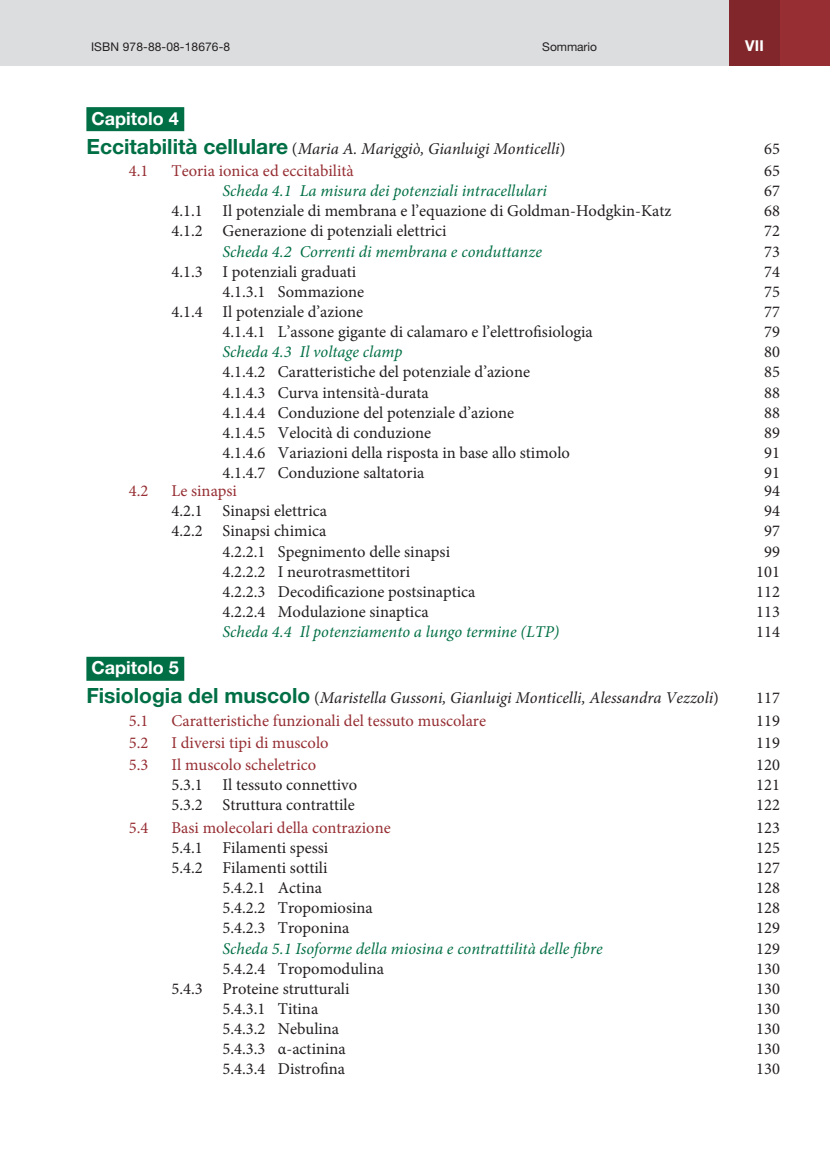
<style>
.page{position:relative;width:830px;height:1150px;background:#fff}
.page>*{position:absolute;margin:0;border:0;box-sizing:border-box;transform-origin:0 0}
.t1{font:700 18px "Helvetica Neue LT Std";color:#fff}
.t2{font:16.5px "Minion Pro";color:#231f20}
.t3{font:italic 16.5px "Minion Pro";color:#016f45}
.t4{font:16.5px "Minion Pro";color:#962e33}
.t5{font:italic 16.5px "Minion Pro";color:#231f20}
.t6{font:700 15px "Helvetica Neue LT Std";color:#fff}
.t7{font:12px "Helvetica Neue LT Std";letter-spacing:.01em;color:#231f20}
.s1{font-family:"Helvetica Neue LT Std";font-weight:700;font-style:normal;font-size:21px;color:#016f45}
.s2{font-style:normal}
</style>
<div class="page">
<hr style="left:0;top:0;width:1px;height:65px;background:#dcdddf">
<div style="left:1px;top:0;width:778px;height:65px;background:#dcdddf"></div>
<div style="left:728px;top:0;width:101px;height:65px;background:linear-gradient(to right,#7b252a,#9b3035)"></div>
<div style="left:86px;top:107px;width:98px;height:24px;background:#016f45"></div>
<div style="left:86px;top:656px;width:98px;height:24px;background:#016f45"></div>
<p class="t7" style="left:91px;top:40px;width:141px">ISBN 978-88-08-18676-8</p>
<p class="t7" style="left:542px;top:40px;width:56px">Sommario</p>
<p class="t6" style="left:745px;top:37px;width:20px">VII</p>
<p class="t1" style="left:91px;top:107px;width:89px">Capitolo 4</p>
<p class="t5" style="left:86px;top:137px;width:480px"><span class="s1">Eccitabilità cellulare</span> <span class="s2">(</span>Maria A. Mariggiò, Gianluigi Monticelli<span class="s2">)</span></p>
<p class="t2" style="left:764px;top:137px;width:17px">65</p>
<p class="t4" style="left:129px;top:160px;width:21px">4.1</p>
<p class="t4" style="left:171px;top:160px;width:184px">Teoria ionica ed eccitabilità</p>
<p class="t2" style="left:764px;top:160px;width:17px">65</p>
<p class="t3" style="left:222px;top:179px;width:326px">Scheda 4.1 La misura dei potenziali intracellulari</p>
<p class="t2" style="left:764px;top:180px;width:17px">67</p>
<p class="t2" style="left:171px;top:200px;width:501px">4.1.1 Il potenziale di membrana e l’equazione di Goldman-Hodgkin-Katz</p>
<p class="t2" style="left:764px;top:200px;width:17px">68</p>
<p class="t2" style="left:171px;top:220px;width:276px">4.1.2 Generazione di potenziali elettrici</p>
<p class="t2" style="left:764px;top:220px;width:17px">72</p>
<p class="t3" style="left:222px;top:240px;width:321px">Scheda 4.2 Correnti di membrana e conduttanze</p>
<p class="t2" style="left:764px;top:240px;width:17px">73</p>
<p class="t2" style="left:171px;top:260px;width:186px">4.1.3 I potenziali graduati</p>
<p class="t2" style="left:764px;top:260px;width:17px">74</p>
<p class="t2" style="left:222px;top:280px;width:143px">4.1.3.1 Sommazione</p>
<p class="t2" style="left:764px;top:280px;width:17px">75</p>
<p class="t2" style="left:171px;top:300px;width:193px">4.1.4 Il potenziale d’azione</p>
<p class="t2" style="left:764px;top:300px;width:17px">77</p>
<p class="t2" style="left:222px;top:321px;width:371px">4.1.4.1 L’assone gigante di calamaro e l’elettrofisiologia</p>
<p class="t2" style="left:764px;top:321px;width:17px">79</p>
<p class="t3" style="left:222px;top:340px;width:181px">Scheda 4.3 Il voltage clamp</p>
<p class="t2" style="left:764px;top:341px;width:17px">80</p>
<p class="t2" style="left:222px;top:361px;width:309px">4.1.4.2 Caratteristiche del potenziale d’azione</p>
<p class="t2" style="left:764px;top:361px;width:17px">85</p>
<p class="t2" style="left:222px;top:381px;width:208px">4.1.4.3 Curva intensità-durata</p>
<p class="t2" style="left:764px;top:381px;width:17px">88</p>
<p class="t2" style="left:222px;top:401px;width:293px">4.1.4.4 Conduzione del potenziale d’azione</p>
<p class="t2" style="left:764px;top:401px;width:17px">88</p>
<p class="t2" style="left:222px;top:421px;width:210px">4.1.4.5 Velocità di conduzione</p>
<p class="t2" style="left:764px;top:421px;width:17px">89</p>
<p class="t2" style="left:222px;top:441px;width:349px">4.1.4.6 Variazioni della risposta in base allo stimolo</p>
<p class="t2" style="left:764px;top:441px;width:17px">91</p>
<p class="t2" style="left:222px;top:461px;width:203px">4.1.4.7 Conduzione saltatoria</p>
<p class="t2" style="left:764px;top:461px;width:17px">91</p>
<p class="t4" style="left:129px;top:479px;width:21px">4.2</p>
<p class="t4" style="left:171px;top:479px;width:67px">Le sinapsi</p>
<p class="t2" style="left:764px;top:479px;width:17px">94</p>
<p class="t2" style="left:171px;top:500px;width:157px">4.2.1 Sinapsi elettrica</p>
<p class="t2" style="left:764px;top:500px;width:17px">94</p>
<p class="t2" style="left:171px;top:520px;width:156px">4.2.2 Sinapsi chimica</p>
<p class="t2" style="left:764px;top:520px;width:17px">97</p>
<p class="t2" style="left:222px;top:540px;width:229px">4.2.2.1 Spegnimento delle sinapsi</p>
<p class="t2" style="left:764px;top:540px;width:17px">99</p>
<p class="t2" style="left:222px;top:560px;width:189px">4.2.2.2 I neurotrasmettitori</p>
<p class="t2" style="left:756px;top:560px;width:25px">101</p>
<p class="t2" style="left:222px;top:580px;width:254px">4.2.2.3 Decodificazione postsinaptica</p>
<p class="t2" style="left:756px;top:580px;width:25px">112</p>
<p class="t2" style="left:222px;top:600px;width:207px">4.2.2.4 Modulazione sinaptica</p>
<p class="t2" style="left:756px;top:600px;width:25px">113</p>
<p class="t3" style="left:222px;top:620px;width:338px">Scheda 4.4 Il potenziamento a lungo termine (LTP)</p>
<p class="t2" style="left:756px;top:620px;width:25px">114</p>
<p class="t1" style="left:91px;top:656px;width:89px">Capitolo 5</p>
<p class="t5" style="left:86px;top:686px;width:634px"><span class="s1">Fisiologia del muscolo</span> <span class="s2">(</span>Maristella Gussoni, Gianluigi Monticelli, Alessandra Vezzoli<span class="s2">)</span></p>
<p class="t2" style="left:756px;top:687px;width:25px">117</p>
<p class="t4" style="left:129px;top:709px;width:21px">5.1</p>
<p class="t4" style="left:171px;top:709px;width:316px">Caratteristiche funzionali del tessuto muscolare</p>
<p class="t2" style="left:756px;top:709px;width:25px">119</p>
<p class="t4" style="left:129px;top:731px;width:21px">5.2</p>
<p class="t4" style="left:171px;top:731px;width:158px">I diversi tipi di muscolo</p>
<p class="t2" style="left:756px;top:731px;width:25px">119</p>
<p class="t4" style="left:129px;top:753px;width:21px">5.3</p>
<p class="t4" style="left:171px;top:753px;width:146px">Il muscolo scheletrico</p>
<p class="t2" style="left:756px;top:753px;width:25px">120</p>
<p class="t2" style="left:171px;top:773px;width:187px">5.3.1 Il tessuto connettivo</p>
<p class="t2" style="left:756px;top:773px;width:25px">121</p>
<p class="t2" style="left:171px;top:794px;width:185px">5.3.2 Struttura contrattile</p>
<p class="t2" style="left:756px;top:794px;width:25px">122</p>
<p class="t4" style="left:129px;top:816px;width:21px">5.4</p>
<p class="t4" style="left:171px;top:816px;width:221px">Basi molecolari della contrazione</p>
<p class="t2" style="left:756px;top:816px;width:25px">123</p>
<p class="t2" style="left:171px;top:836px;width:158px">5.4.1 Filamenti spessi</p>
<p class="t2" style="left:756px;top:836px;width:25px">125</p>
<p class="t2" style="left:171px;top:856px;width:157px">5.4.2 Filamenti sottili</p>
<p class="t2" style="left:756px;top:856px;width:25px">127</p>
<p class="t2" style="left:222px;top:876px;width:101px">5.4.2.1 Actina</p>
<p class="t2" style="left:756px;top:876px;width:25px">128</p>
<p class="t2" style="left:222px;top:896px;width:152px">5.4.2.2 Tropomiosina</p>
<p class="t2" style="left:756px;top:896px;width:25px">128</p>
<p class="t2" style="left:222px;top:916px;width:128px">5.4.2.3 Troponina</p>
<p class="t2" style="left:756px;top:916px;width:25px">129</p>
<p class="t3" style="left:222px;top:936px;width:381px">Scheda 5.1 Isoforme della miosina e contrattilità delle fibre</p>
<p class="t2" style="left:756px;top:937px;width:25px">129</p>
<p class="t2" style="left:222px;top:957px;width:163px">5.4.2.4 Tropomodulina</p>
<p class="t2" style="left:756px;top:957px;width:25px">130</p>
<p class="t2" style="left:171px;top:977px;width:179px">5.4.3 Proteine strutturali</p>
<p class="t2" style="left:756px;top:977px;width:25px">130</p>
<p class="t2" style="left:222px;top:997px;width:97px">5.4.3.1 Titina</p>
<p class="t2" style="left:756px;top:997px;width:25px">130</p>
<p class="t2" style="left:222px;top:1017px;width:118px">5.4.3.2 Nebulina</p>
<p class="t2" style="left:756px;top:1017px;width:25px">130</p>
<p class="t2" style="left:222px;top:1037px;width:125px">5.4.3.3 α-actinina</p>
<p class="t2" style="left:756px;top:1037px;width:25px">130</p>
<p class="t2" style="left:222px;top:1057px;width:124px">5.4.3.4 Distrofina</p>
<p class="t2" style="left:756px;top:1057px;width:25px">130</p>
</div>
